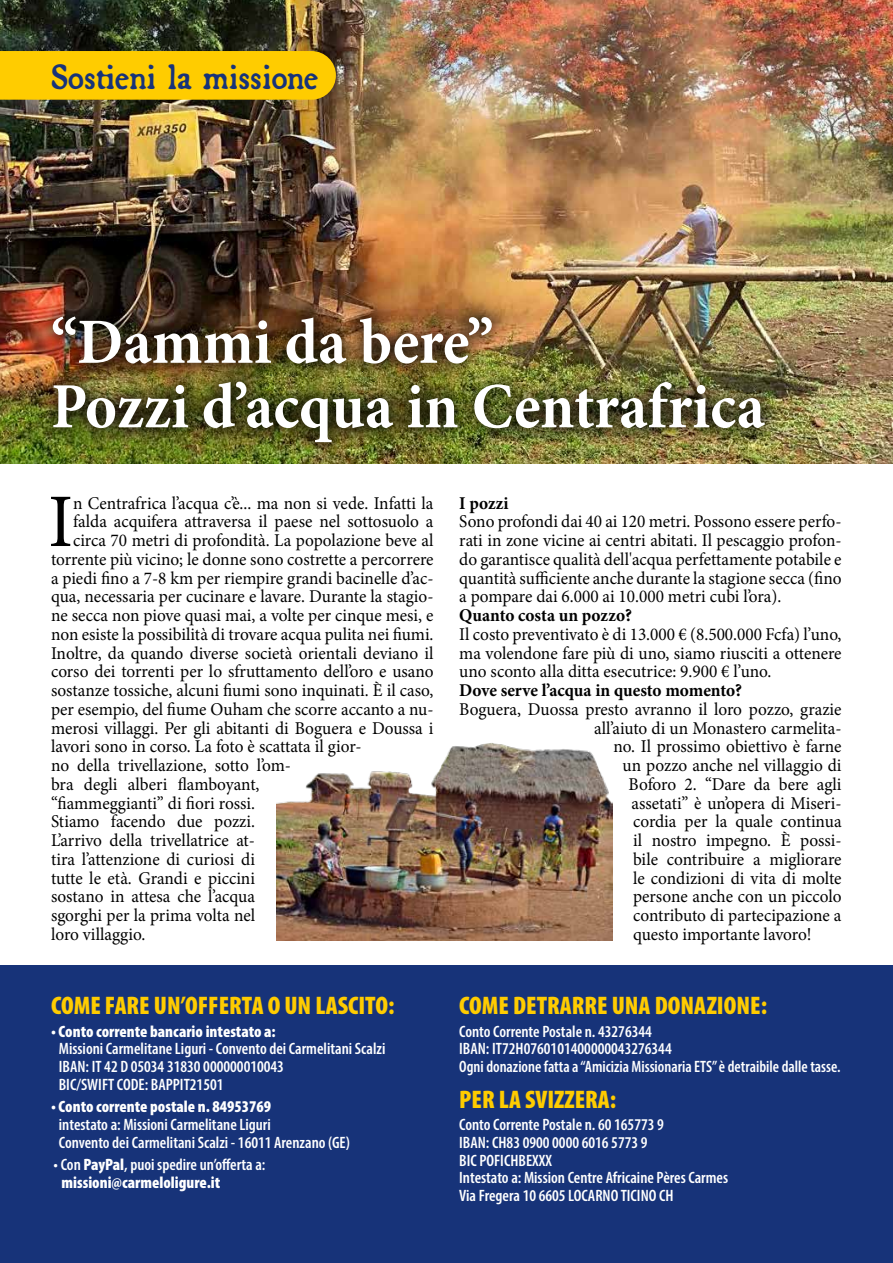
<style>
.page{position:relative;width:893px;height:1263px;background:#fff}
.page>*{position:absolute;margin:0;border:0;box-sizing:border-box;transform-origin:0 0}
.t1{font:75.75px "Mignon";color:#000;scale:.96 1}
.t2{font:700 64.5px/64.5px "Mignon";color:#fff;scale:.94 1}
.t3{font:37.5px "Broadsheet";color:#173379}
.t4{font:900 condensed 25.5px "Myriad Pro";color:#fc0}
.t5{font:18px/18.8px "Mignon";color:#000;text-align:justify;scale:.96 1}
.t6{font:700 18px "Mignon";color:#000;scale:.96 1}
.t7{font:600 condensed 16.5px/17.7px "Myriad Pro";color:#fff}
.t8{font:900 condensed 16.5px/17.7px "Myriad Pro";color:#fff}
.s1{font-weight:600}
</style>
<div class="page">
<div style="left:0;top:965px;width:893px;height:298px;background:#173379"></div>
<img style="left:0;top:0;width:893px;height:463px">
<div style="left:0;top:51px;width:336px;height:49px;background:#fc0"></div>
<img style="left:35px;top:298px;width:747px;height:163px">
<img style="left:276px;top:743px;width:336px;height:197px">
<h3 class="t3" style="left:51px;top:48px;width:269px">Sostieni la missione</h3>
<h2 class="t2" style="left:51px;top:309px;width:761px">“Dammi da bere”<br>Pozzi d’acqua in Centrafrica</h2>
<h1 class="t1" style="left:48px;top:471px;width:27px">I</h1>
<p class="t5" style="left:73px;top:493px;width:377px">n Centrafrica l’acqua c’è... ma non si vede. Infatti la</p>
<p class="t5" style="left:73px;top:512px;width:377px">falda acquifera attraversa il paese nel sottosuolo a</p>
<p class="t5" style="left:73px;top:531px;width:377px">circa 70 metri di profondità. La popolazione beve al</p>
<p class="t5" style="left:51px;top:550px;width:400px">torrente più vicino; le donne sono costrette a percorrere</p>
<p class="t5" style="left:51px;top:568px;width:400px">a piedi fino a 7-8 km per riempire grandi bacinelle d’ac-</p>
<p class="t5" style="left:51px;top:587px;width:400px">qua, necessaria per cucinare e lavare. Durante la stagio-</p>
<p class="t5" style="left:51px;top:606px;width:400px">ne secca non piove quasi mai, a volte per cinque mesi, e</p>
<p class="t5" style="left:51px;top:625px;width:400px">non esiste la possibilità di trovare acqua pulita nei fiumi.</p>
<p class="t5" style="left:51px;top:643px;width:400px">Inoltre, da quando diverse società orientali deviano il</p>
<p class="t5" style="left:51px;top:662px;width:400px">corso dei torrenti per lo sfruttamento dell’oro e usano</p>
<p class="t5" style="left:51px;top:681px;width:400px">sostanze tossiche, alcuni fiumi sono inquinati. È il caso,</p>
<p class="t5" style="left:51px;top:700px;width:400px">per esempio, del fiume Ouham che scorre accanto a nu-</p>
<p class="t5" style="left:51px;top:718px;width:400px">merosi villaggi. Per gli abitanti di Boguera e Doussa i</p>
<p class="t5" style="left:51px;top:737px;width:325px">lavori sono in corso. La foto è scattata il gior-</p>
<p class="t5" style="left:51px;top:756px;width:252px">no della trivellazione, sotto l’om-</p>
<p class="t5" style="left:51px;top:775px;width:219px">bra degli alberi flamboyant,</p>
<p class="t5" style="left:51px;top:793px;width:214px">“fiammeggianti” di fiori rossi.</p>
<p class="t5" style="left:51px;top:812px;width:214px">Stiamo facendo due pozzi.</p>
<p class="t5" style="left:51px;top:831px;width:214px">L’arrivo della trivellatrice at-</p>
<p class="t5" style="left:51px;top:850px;width:214px">tira l’attenzione di curiosi di</p>
<p class="t5" style="left:51px;top:868px;width:214px">tutte le età. Grandi e piccini</p>
<p class="t5" style="left:51px;top:887px;width:214px">sostano in attesa che l’acqua</p>
<p class="t5" style="left:51px;top:906px;width:214px">sgorghi per la prima volta nel</p>
<p class="t5" style="left:51px;top:925px;width:100px">loro villaggio.</p>
<h3 class="t4" style="left:51px;top:989px;width:345px">COME FARE UN’OFFERTA O UN LASCITO:</h3>
<p class="t8" style="left:51px;top:1022px;width:226px">• Conto corrente bancario intestato a:</p>
<p class="t7" style="left:59px;top:1040px;width:328px">Missioni Carmelitane Liguri - Convento dei Carmelitani Scalzi<br>IBAN: IT 42 D 05034 31830 000000010043<br>BIC/SWIFT CODE: BAPPIT21501</p>
<p class="t8" style="left:51px;top:1097px;width:222px">• Conto corrente postale n. 84953769</p>
<p class="t7" style="left:59px;top:1115px;width:293px">intestato a: Missioni Carmelitane Liguri<br>Convento dei Carmelitani Scalzi - 16011 Arenzano (GE)</p>
<p class="t8" style="left:62px;top:1155px;width:205px;text-indent:-8px"><span class="s1">• Con</span> PayPal<span class="s1">, puoi spedire un’offerta a: </span>missioni@carmeloligure.it</p>
<p class="t6" style="left:459px;top:490px;width:53px">I pozzi</p>
<p class="t5" style="left:459px;top:512px;width:400px">Sono profondi dai 40 ai 120 metri. Possono essere perfo&shy;rati in zone vicine ai centri abitati. Il pescaggio profon&shy;do garantisce qualità dell'acqua perfettamente potabile e quantità sufficiente anche durante la stagione secca (fino a pompare dai 6.000 ai 10.000 metri cubi l’ora).</p>
<p class="t6" style="left:459px;top:603px;width:182px">Quanto costa un pozzo?</p>
<p class="t5" style="left:459px;top:625px;width:400px">Il costo preventivato è di 13.000 € (8.500.000 Fcfa) l’uno, ma volendone fare più di uno, siamo riusciti a ottenere uno sconto alla ditta esecutrice: 9.900 € l’uno.</p>
<p class="t6" style="left:459px;top:678px;width:296px">Dove serve l’acqua in questo momento?</p>
<p class="t5" style="left:459px;top:700px;width:400px">Boguera, Duossa presto avranno il loro pozzo, grazie</p>
<p class="t5" style="left:594px;top:718px;width:259px">all’aiuto di un Monastero carmelita-</p>
<p class="t5" style="left:614px;top:737px;width:239px">no. Il prossimo obiettivo è farne</p>
<p class="t5" style="left:623px;top:756px;width:230px">un pozzo anche nel villaggio di</p>
<p class="t5" style="left:629px;top:775px;width:223px">Boforo 2. “Dare da bere agli</p>
<p class="t5" style="left:632px;top:793px;width:220px">assetati” è un’opera di Miseri-</p>
<p class="t5" style="left:633px;top:812px;width:219px">cordia per la quale continua</p>
<p class="t5" style="left:633px;top:831px;width:219px">il nostro impegno. È possi-</p>
<p class="t5" style="left:633px;top:850px;width:219px">bile contribuire a migliorare</p>
<p class="t5" style="left:633px;top:868px;width:219px">le condizioni di vita di molte</p>
<p class="t5" style="left:633px;top:887px;width:219px">persone anche con un piccolo</p>
<p class="t5" style="left:633px;top:906px;width:219px">contributo di partecipazione a</p>
<p class="t5" style="left:633px;top:925px;width:187px">questo importante lavoro!</p>
<h3 class="t4" style="left:459px;top:989px;width:309px">COME DETRARRE UNA DONAZIONE:</h3>
<p class="t7" style="left:459px;top:1022px;width:383px">Conto Corrente Postale n. 43276344<br>IBAN: IT72H0760101400000043276344<br>Ogni donazione fatta a “Amicizia Missionaria ETS” è detraibile dalle tasse.</p>
<h3 class="t4" style="left:459px;top:1083px;width:158px">PER LA SVIZZERA:</h3>
<p class="t7" style="left:459px;top:1116px;width:270px">Conto Corrente Postale n. 60 165773 9<br>IBAN: CH83 0900 0000 6016 5773 9<br>BIC POFICHBEXXX<br>Intestato a: Mission Centre Africaine Pères Carmes Via Fregera 10 6605 LOCARNO TICINO CH</p>
</div>
